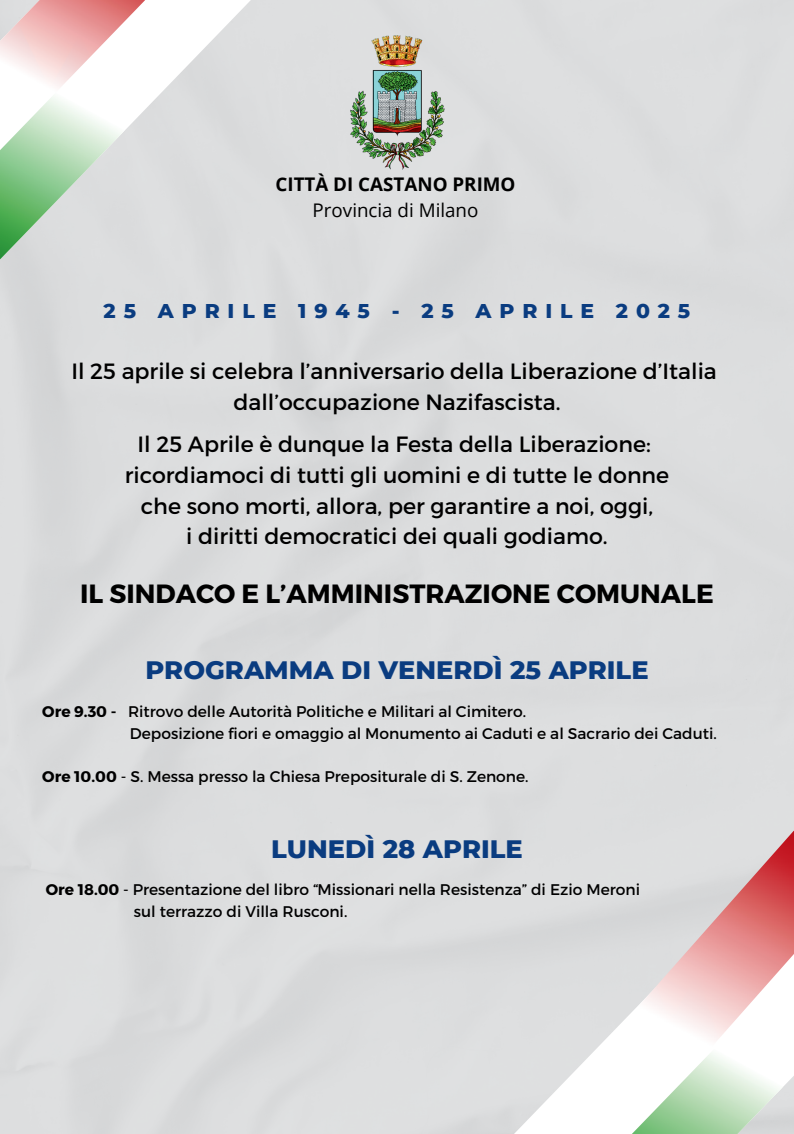
<style>
.page{position:relative;width:794px;height:1134px;background:#fff}
.page>*{position:absolute;margin:0;border:0;box-sizing:border-box;transform-origin:0 0}
.t1{font:700 26.36px "Montserrat";color:#000}
.t2{font:800 25.72px "Montserrat";color:#0a3c80}
.t3{font:22.08px/30.6px "Montserrat";color:#000;text-align:center}
.t4{font:800 20.36px "Montserrat";letter-spacing:.39em;color:#0a3c80}
.t5{font:700 18.76px "Open Sans";color:#000}
.t6{font:18.76px "Open Sans";color:#000}
.t7{font:15.44px/21.6px "Montserrat";color:#000}
.s1{font-weight:700}
</style>
<div class="page">
<svg style="left:0;top:0;width:255px;height:264px;fill:#dcdedf"></svg>
<img style="left:0;top:0;width:145px;height:92px">
<img style="left:0;top:92px;width:125px;height:168px">
<img style="left:350px;top:36px;width:94px;height:134px">
<svg style="left:492px;top:872px;width:302px;height:262px;fill:#dedfe0"></svg>
<img style="left:638px;top:831px;width:156px;height:216px">
<img style="left:632px;top:1049px;width:151px;height:85px">
<p class="t5" style="left:276px;top:171px;width:241px">CITTÀ DI CASTANO PRIMO</p>
<p class="t6" style="left:313px;top:198px;width:167px">Provincia di Milano</p>
<h3 class="t4" style="left:104px;top:296px;width:588px">25 APRILE 1945 - 25 APRILE 2025</h3>
<h3 class="t3" style="left:71px;top:356px;width:647px">Il 25 aprile si celebra l’anniversario della Liberazione d’Italia dall’occupazione Nazifascista.</h3>
<h3 class="t3" style="left:125px;top:429px;width:546px">Il 25 Aprile è dunque la Festa della Liberazione: ricordiamoci di tutti gli uomini e di tutte le donne che sono morti, allora, per garantire a noi, oggi,<br>i diritti democratici dei quali godiamo.</h3>
<h1 class="t1" style="left:80px;top:577px;width:635px">IL SINDACO E L’AMMINISTRAZIONE COMUNALE</h1>
<h2 class="t2" style="left:145px;top:651px;width:505px">PROGRAMMA DI VENERDÌ 25 APRILE</h2>
<p class="t7" style="left:130px;top:701px;width:588px;text-indent:-88px"><span class="s1">Ore 9.30 -</span> Ritrovo delle Autorità Politiche e Militari al Cimitero.<br>Deposizione fiori e omaggio al Monumento ai Caduti e al Sacrario dei Caduti.</p>
<p class="t7" style="left:42px;top:766px;width:488px"><span class="s1">Ore 10.00</span> - S. Messa presso la Chiesa Prepositurale di S. Zenone.</p>
<h2 class="t2" style="left:271px;top:830px;width:253px">LUNEDÌ 28 APRILE</h2>
<p class="t7" style="left:134px;top:879px;width:508px;text-indent:-88px"><span class="s1">Ore 18.00</span> - Presentazione del libro “Missionari nella Resistenza” di Ezio Meroni sul terrazzo di Villa Rusconi.</p>
</div>
